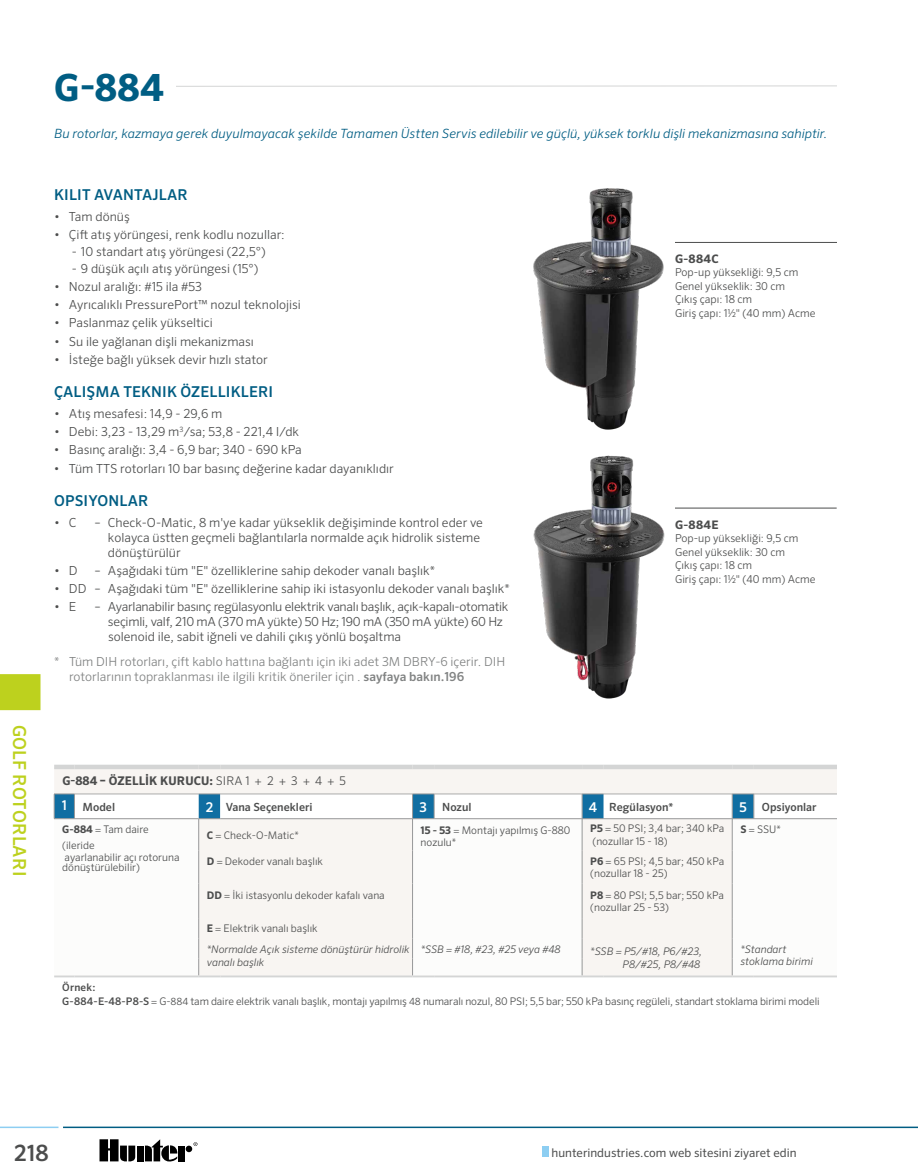
<style>
.page{position:relative;width:918px;height:1175px;background:#fff}
.page>*{position:absolute;margin:0;border:0;box-sizing:border-box;transform-origin:0 0}
.t1{font:700 37.5px "Sero Pro";color:#005d83}
.t2{font:500 22.5px "Sero Pro";color:#4c4d4d}
.t3{font:500 18px "Sero Pro";letter-spacing:.01em;color:#bdd11e}
.t4{font:500 15px "Sero Pro";letter-spacing:.01em;color:#005d83}
.t5{font:italic 300 12.75px "Sero Pro";letter-spacing:.005em;color:#005d83}
.t6{font:300 12.45px/15px "Sero Pro";color:#4c4d4d}
.t7{font:300 12.45px/15px "Sero Pro";letter-spacing:-.02em;color:#4c4d4d}
.t8{font:300 12.45px/15px "Sero Pro";color:#818383}
.t9{font:12px "Sero Pro";color:#4c4d4d}
.t10{font:700 12px "Sero Pro";letter-spacing:.01em;color:#4c4d4d}
.t11{font:700 11.7px "Sero Pro";letter-spacing:.03em;color:#4c4d4d}
.t12{font:500 11.25px "Sero Pro";color:#4c4d4d}
.t13{font:300 10.8px/13.5px "Sero Pro";color:#4c4d4d}
.t14{font:300 10.5px/12.6px "Sero Pro";color:#4c4d4d}
.t15{font:italic 300 10.5px/12.6px "Sero Pro";color:#4c4d4d}
.s1{font-weight:500}
.s2{font-weight:300}
.s3{font-size:13.5px;color:#fff}
.s4{font-weight:700}
.s5{font-weight:700;font-style:normal}
.s6{font-style:normal}
</style>
<div class="page">
<div style="left:543px;top:1146px;width:6px;height:10px;background:#8dcef2"></div>
<hr style="left:63px;top:1126px;width:855px;height:2px;background:#005d83">
<hr style="left:0;top:1126px;width:58px;height:2px;background:#8dcef2">
<svg style="left:194px;top:1142px;width:3px;height:4px"></svg>
<div style="left:137px;top:1145px;width:7px;height:16px;background:#000"></div>
<div style="left:186px;top:1145px;width:6px;height:7px;background:#000;border-radius:50%"></div>
<div style="left:178px;top:1145px;width:7px;height:16px;background:#000"></div>
<svg style="left:145px;top:1139px;width:32px;height:22px"></svg>
<svg style="left:100px;top:1139px;width:35px;height:22px"></svg>
<svg style="left:176px;top:85px;width:661px;height:2px"></svg>
<div style="left:0;top:674px;width:40px;height:36px;background:#bdd11e"></div>
<hr style="left:675px;top:242px;width:162px;height:1px;background:#4c4d4d">
<hr style="left:675px;top:508px;width:162px;height:1px;background:#4c4d4d">
<div style="left:54px;top:769px;width:783px;height:24px;background:#f8f5f2"></div>
<svg style="left:54px;top:819px;width:783px;height:156px"></svg>
<hr style="left:412px;top:850px;width:1px;height:33px;background:#969798">
<hr style="left:198px;top:819px;width:1px;height:31px;background:#969798">
<hr style="left:412px;top:819px;width:1px;height:31px;background:#969798">
<hr style="left:198px;top:850px;width:1px;height:33px;background:#969798">
<hr style="left:198px;top:883px;width:1px;height:35px;background:#969798">
<hr style="left:412px;top:883px;width:1px;height:35px;background:#969798">
<hr style="left:732px;top:819px;width:1px;height:31px;background:#969798">
<hr style="left:732px;top:850px;width:1px;height:33px;background:#969798">
<hr style="left:582px;top:883px;width:1px;height:35px;background:#969798">
<hr style="left:732px;top:883px;width:1px;height:35px;background:#969798">
<svg style="left:412px;top:918px;width:1px;height:57px"></svg>
<svg style="left:582px;top:918px;width:1px;height:57px"></svg>
<svg style="left:732px;top:918px;width:1px;height:57px"></svg>
<div style="left:54px;top:764px;width:20px;height:5px;background:#d4d5d5"></div>
<div style="left:74px;top:764px;width:125px;height:5px;background:#d4d5d5"></div>
<div style="left:199px;top:764px;width:21px;height:5px;background:#d4d5d5"></div>
<div style="left:220px;top:764px;width:193px;height:5px;background:#d4d5d5"></div>
<div style="left:413px;top:764px;width:21px;height:5px;background:#d4d5d5"></div>
<div style="left:434px;top:764px;width:148px;height:5px;background:#d4d5d5"></div>
<div style="left:582px;top:764px;width:22px;height:5px;background:#d4d5d5"></div>
<div style="left:604px;top:764px;width:128px;height:5px;background:#d4d5d5"></div>
<div style="left:732px;top:764px;width:22px;height:5px;background:#d4d5d5"></div>
<div style="left:754px;top:764px;width:83px;height:5px;background:#d4d5d5"></div>
<svg style="left:198px;top:918px;width:1px;height:57px"></svg>
<hr style="left:54px;top:975px;width:20px;height:2px;background:#d4d5d5">
<hr style="left:74px;top:975px;width:125px;height:2px;background:#d4d5d5">
<hr style="left:413px;top:975px;width:21px;height:2px;background:#d4d5d5">
<hr style="left:434px;top:975px;width:148px;height:2px;background:#d4d5d5">
<hr style="left:732px;top:975px;width:22px;height:2px;background:#d4d5d5">
<hr style="left:754px;top:975px;width:83px;height:2px;background:#d4d5d5">
<hr style="left:199px;top:975px;width:21px;height:2px;background:#d4d5d5">
<hr style="left:220px;top:975px;width:193px;height:2px;background:#d4d5d5">
<hr style="left:582px;top:975px;width:22px;height:2px;background:#d4d5d5">
<hr style="left:604px;top:975px;width:128px;height:2px;background:#d4d5d5">
<svg style="left:54px;top:793px;width:783px;height:26px"></svg>
<hr style="left:434px;top:818px;width:148px;height:1px;background:#969798">
<hr style="left:582px;top:819px;width:1px;height:31px;background:#969798">
<hr style="left:582px;top:850px;width:1px;height:33px;background:#969798">
<img style="left:533px;top:188px;width:131px;height:242px">
<img style="left:533px;top:455px;width:132px;height:244px">
<h1 class="t1" style="left:54px;top:64px;width:111px">G-884</h1>
<p class="t5" style="left:54px;top:126px;width:775px">Bu rotorlar, kazmaya gerek duyulmayacak şekilde Tamamen Üstten Servis edilebilir ve güçlü, yüksek torklu dişli mekanizmasına sahiptir.</p>
<h3 class="t3" style="left:30px;top:725px;width:153px;rotate:90deg">GOLF ROTORLARI</h3>
<p class="t4" style="left:54px;top:186px;width:135px">KILIT AVANTAJLAR</p>
<p class="t6" style="left:54px;top:209px;width:77px">• Tam dönüş</p>
<p class="t6" style="left:54px;top:227px;width:232px">• Çift atış yörüngesi, renk kodlu nozullar:</p>
<p class="t6" style="left:72px;top:244px;width:195px">- 10 standart atış yörüngesi (22,5°)</p>
<p class="t6" style="left:72px;top:261px;width:188px">- 9 düşük açılı atış yörüngesi (15°)</p>
<p class="t6" style="left:54px;top:279px;width:150px">• Nozul aralığı: #15 ila #53</p>
<p class="t6" style="left:54px;top:297px;width:248px">• Ayrıcalıklı PressurePort™ nozul teknolojisi</p>
<p class="t6" style="left:54px;top:315px;width:160px">• Paslanmaz çelik yükseltici</p>
<p class="t6" style="left:54px;top:333px;width:201px">• Su ile yağlanan dişli mekanizması</p>
<p class="t6" style="left:54px;top:352px;width:215px">• İsteğe bağlı yüksek devir hızlı stator</p>
<p class="t4" style="left:54px;top:383px;width:221px">ÇALIŞMA TEKNIK ÖZELLIKLERI</p>
<p class="t6" style="left:54px;top:406px;width:170px">• Atış mesafesi: 14,9 - 29,6 m</p>
<p class="t6" style="left:54px;top:424px;width:247px">• Debi: 3,23 - 13,29 m<sup>3</sup>/sa; 53,8 - 221,4 l/dk</p>
<p class="t6" style="left:54px;top:442px;width:249px">• Basınç aralığı: 3,4 - 6,9 bar; 340 - 690 kPa</p>
<p class="t6" style="left:54px;top:460px;width:341px">• Tüm TTS rotorları 10 bar basınç değerine kadar dayanıklıdır</p>
<p class="t4" style="left:54px;top:492px;width:96px">OPSIYONLAR</p>
<p class="t6" style="left:54px;top:514px;width:24px">• C</p>
<p class="t6" style="left:108px;top:514px;width:377px;text-indent:-14px">– Check-O-Matic, 8 m'ye kadar yükseklik değişiminde kontrol eder ve kolayca üstten geçmeli bağlantılarla normalde açık hidrolik sisteme dönüştürülür</p>
<p class="t6" style="left:54px;top:563px;width:25px">• D</p>
<p class="t6" style="left:94px;top:563px;width:342px">– Aşağıdaki tüm "E" özelliklerine sahip dekoder vanalı başlık*</p>
<p class="t6" style="left:54px;top:581px;width:457px">• DD – Aşağıdaki tüm "E" özelliklerine sahip iki istasyonlu dekoder vanalı başlık*</p>
<p class="t6" style="left:54px;top:599px;width:24px">• E</p>
<p class="t7" style="left:108px;top:599px;width:402px;text-indent:-14px">– Ayarlanabilir basınç regülasyonlu elektrik vanalı başlık, açık-kapalı-otomatik seçimli, valf, 210 mA (370 mA yükte) 50 Hz; 190 mA (350 mA yükte) 60 Hz solenoid ile, sabit iğneli ve dahili çıkış yönlü boşaltma</p>
<p class="t8" style="left:69px;top:654px;width:438px;text-indent:-15px">* Tüm DIH rotorları, çift kablo hattına bağlantı için iki adet 3M DBRY-6 içerir. DIH rotorlarının topraklanması ile ilgili kritik öneriler için . <span class="s1">sayfaya bakın.196</span></p>
<p class="t11" style="left:675px;top:252px;width:45px">G-884C</p>
<p class="t13" style="left:675px;top:266px;width:142px">Pop-up yüksekliği: 9,5 cm<br>Genel yükseklik: 30 cm<br>Çıkış çapı: 18 cm<br>Giriş çapı: 1½" (40 mm) Acme</p>
<p class="t11" style="left:675px;top:517px;width:45px">G-884E</p>
<p class="t13" style="left:675px;top:531px;width:142px">Pop-up yüksekliği: 9,5 cm<br>Genel yükseklik: 30 cm<br>Çıkış çapı: 18 cm<br>Giriş çapı: 1½" (40 mm) Acme</p>
<p class="t10" style="left:62px;top:773px;width:285px">G-884 – ÖZELLİK KURUCU: <span class="s2">SIRA 1 + 2 + 3 + 4 + 5</span></p>
<p class="t12" style="left:62px;top:800px;width:55px"><span class="s3">1</span> Model</p>
<p class="t12" style="left:206px;top:800px;width:108px"><span class="s3">2</span> Vana Seçenekleri</p>
<p class="t12" style="left:420px;top:800px;width:54px"><span class="s3">3</span> Nozul</p>
<p class="t12" style="left:589px;top:800px;width:86px"><span class="s3">4</span> Regülasyon*</p>
<p class="t12" style="left:739px;top:800px;width:79px"><span class="s3">5</span> Opsiyonlar</p>
<p class="t14" style="left:62px;top:821px;width:88px;line-height:15.6px"><span class="s4">G-884</span> = Tam daire (ileride</p>
<p class="t14" style="left:62px;top:852px;width:119px;line-height:9.6px">ayarlanabilir açı rotoruna dönüştürülebilir)</p>
<p class="t14" style="left:207px;top:828px;width:93px"><span class="s4">C</span> = Check-O-Matic*</p>
<p class="t14" style="left:421px;top:823px;width:151px"><span class="s4">15 - 53</span> = Montajı yapılmış G-880 nozulu*</p>
<p class="t14" style="left:590px;top:822px;width:136px"><span class="s4">P5</span> = 50 PSI; 3,4 bar; 340 kPa (nozullar 15 - 18)</p>
<p class="t14" style="left:740px;top:822px;width:42px"><span class="s4">S</span> = SSU*</p>
<p class="t14" style="left:207px;top:854px;width:118px"><span class="s4">D</span> = Dekoder vanalı başlık</p>
<p class="t14" style="left:590px;top:854px;width:136px"><span class="s4">P6</span> = 65 PSI; 4,5 bar; 450 kPa (nozullar 18 - 25)</p>
<p class="t14" style="left:207px;top:888px;width:179px"><span class="s4">DD</span> = İki istasyonlu dekoder kafalı vana</p>
<p class="t14" style="left:590px;top:888px;width:135px"><span class="s4">P8</span> = 80 PSI; 5,5 bar; 550 kPa (nozullar 25 - 53)</p>
<p class="t15" style="left:207px;top:918px;width:204px;line-height:21px"><span class="s5">E</span> <span class="s6">= Elektrik vanalı başlık<br></span>*Normalde Açık sisteme dönüştürür hidrolik</p>
<p class="t15" style="left:207px;top:955px;width:59px">vanalı başlık</p>
<p class="t15" style="left:421px;top:942px;width:141px">*SSB = #18, #23, #25 veya #48</p>
<p class="t15" style="left:590px;top:945px;width:113px;text-align:right">*SSB = P5/#18, P6/#23,<br>P8/#25, P8/#48</p>
<p class="t15" style="left:740px;top:942px;width:74px">*Standart stoklama birimi</p>
<p class="t14" style="left:62px;top:980px;width:759px;line-height:13.5px"><span class="s1">Örnek:<br>G-884-E-48-P8-S</span> = G-884 tam daire elektrik vanalı başlık, montajı yapılmış 48 numaralı nozul, 80 PSI; 5,5 bar; 550 kPa basınç regüleli, standart stoklama birimi modeli</p>
<h2 class="t2" style="left:14px;top:1139px;width:36px">218</h2>
<p class="t9" style="left:552px;top:1145px;width:246px">hunterindustries.com web sitesini ziyaret edin</p>
</div>
